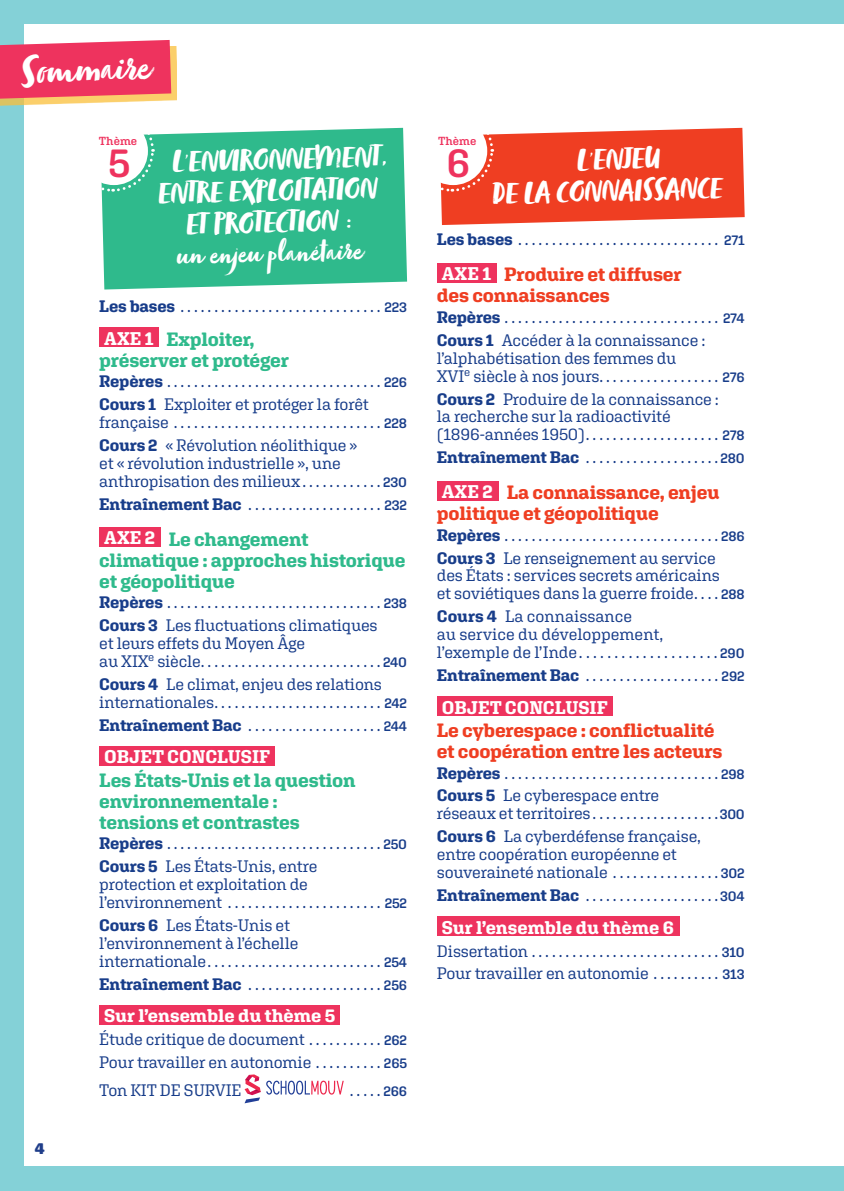
<style>
.page{position:relative;width:844px;height:1191px;background:#fff}
.page>*{position:absolute;margin:0;border:0;box-sizing:border-box;transform-origin:0 0}
.t1{font:44.45px "Zooja Pro";color:#fff}
.t2{font:600 40.43px "Aglet Slab";color:#ee335e}
.t3{font:31.5px/31.5px "Zooja Pro";color:#fff;text-align:center}
.t4{font:700 19.25px/21px "Aglet Slab";letter-spacing:-.015em;color:#2fba8c}
.t5{font:700 19.25px/21px "Aglet Slab";letter-spacing:-.01em;color:#ef3e22}
.t6{font:700 18.38px "Aglet Slab";color:#fff}
.t7{font:16.62px/18px "Aglet Slab";letter-spacing:-.015em;color:#183d8a}
.t8{font:900 15.75px "Aglet Slab";color:#203e8a}
.t9{font:600 11.72px "Aglet Slab";letter-spacing:-.005em;color:#ee335e}
.s1{font-weight:700}
.s2{font-weight:600;font-size:14px}
.s3{font-size:18.38px;color:#fff}
</style>
<div class="page">
<div style="left:0;top:0;width:843px;height:1191px;background:#84d1d7"></div>
<div style="left:25px;top:25px;width:818px;height:1141px;background:#fff"></div>
<div style="left:0;top:46px;width:177px;height:59px;background:#fabf3a;opacity:.75"></div>
<svg style="left:0;top:40px;width:171px;height:59px;background:#ed4365"></svg>
<div style="left:101px;top:128px;width:306px;height:161px;background:#2fba8c"></div>
<svg style="left:101px;top:128px;width:54px;height:65px"></svg>
<div style="left:99px;top:327px;width:60px;height:20px;background:#ee335e"></div>
<div style="left:99px;top:527px;width:62px;height:20px;background:#ee335e"></div>
<div style="left:99px;top:746px;width:176px;height:19px;background:#ee335e"></div>
<div style="left:99px;top:1004px;width:241px;height:20px;background:#ee335e"></div>
<svg style="left:244px;top:1074px;width:16px;height:29px"></svg>
<svg style="left:266px;top:1080px;width:77px;height:15px"></svg>
<svg style="left:440px;top:127px;width:304px;height:98px"></svg>
<div style="left:437px;top:263px;width:59px;height:20px;background:#ee335e"></div>
<div style="left:437px;top:480px;width:61px;height:20px;background:#ee335e"></div>
<div style="left:437px;top:696px;width:175px;height:20px;background:#ee335e"></div>
<div style="left:437px;top:916px;width:242px;height:20px;background:#ee335e"></div>
<h1 class="t1" style="left:19px;top:45px;width:131px;rotate:-2deg">Sommaire</h1>
<p class="t9" style="left:99px;top:134px;width:40px">Thème</p>
<h2 class="t2" style="left:108px;top:138px;width:23px">5</h2>
<h3 class="t3" style="left:156px;top:150px;width:231px;rotate:-2deg">L’ENVIRONNEMENT,<br>ENTRE EXPLOITATION<br>ET PROTECTION :<br>un enjeu planétaire</h3>
<p class="t8" style="left:35px;top:1139px;width:11px">4</p>
<p class="t7" style="left:99px;top:297px;width:309px"><span class="s1">Les bases</span> . . . . . . . . . . . . . . . . . . . . . . . . . . . . . <span class="s2">223</span></p>
<p class="t4" style="left:99px;top:328px;width:191px"><span class="s3">AXE 1</span> Exploiter, préserver et protéger</p>
<p class="t7" style="left:99px;top:370px;width:309px;line-height:22.9px"><span class="s1">Repères</span> . . . . . . . . . . . . . . . . . . . . . . . . . . . . . . . <span class="s2">226<br></span><span class="s1">Cours 1</span> Exploiter et protéger la forêt</p>
<p class="t7" style="left:99px;top:410px;width:309px;line-height:22.9px">française . . . . . . . . . . . . . . . . . . . . . . . . . . . . . . <span class="s2">228<br></span><span class="s1">Cours 2</span> « Révolution néolithique »</p>
<p class="t7" style="left:99px;top:454px;width:309px">et « révolution industrielle », une anthropisation des milieux . . . . . . . . . . . <span class="s2">230</span></p>
<p class="t7" style="left:99px;top:495px;width:309px"><span class="s1">Entraînement Bac</span> . . . . . . . . . . . . . . . . . . . <span class="s2">232</span></p>
<p class="t4" style="left:99px;top:528px;width:308px"><span class="s3">AXE 2</span> Le changement climatique : approches historique et géopolitique</p>
<p class="t7" style="left:99px;top:590px;width:309px;line-height:22.9px"><span class="s1">Repères</span> . . . . . . . . . . . . . . . . . . . . . . . . . . . . . . . <span class="s2">238<br></span><span class="s1">Cours 3</span> Les fluctuations climatiques</p>
<p class="t7" style="left:99px;top:634px;width:309px">et leurs effets du Moyen Âge<br>au XIX<sup>e</sup> siècle . . . . . . . . . . . . . . . . . . . . . . . . . . <span class="s2">240</span></p>
<p class="t7" style="left:99px;top:675px;width:309px"><span class="s1">Cours 4</span> Le climat, enjeu des relations internationales . . . . . . . . . . . . . . . . . . . . . . . . <span class="s2">242</span></p>
<p class="t7" style="left:99px;top:715px;width:309px"><span class="s1">Entraînement Bac</span> . . . . . . . . . . . . . . . . . . . <span class="s2">244</span></p>
<p class="t6" style="left:104px;top:745px;width:167px">OBJET CONCLUSIF</p>
<p class="t4" style="left:99px;top:769px;width:258px">Les États-Unis et la question environnementale : tensions et contrastes</p>
<p class="t7" style="left:99px;top:831px;width:309px;line-height:22.9px"><span class="s1">Repères</span> . . . . . . . . . . . . . . . . . . . . . . . . . . . . . . . <span class="s2">250<br></span><span class="s1">Cours 5</span> Les États-Unis, entre</p>
<p class="t7" style="left:99px;top:875px;width:309px">protection et exploitation de l’environnement . . . . . . . . . . . . . . . . . . . . . . <span class="s2">252</span></p>
<p class="t7" style="left:99px;top:915px;width:309px"><span class="s1">Cours 6</span> Les États-Unis et l’environnement à l’échelle internationale . . . . . . . . . . . . . . . . . . . . . . . . . <span class="s2">254</span></p>
<p class="t7" style="left:99px;top:974px;width:309px"><span class="s1">Entraînement Bac</span> . . . . . . . . . . . . . . . . . . . <span class="s2">256</span></p>
<p class="t6" style="left:104px;top:1004px;width:232px">Sur l’ensemble du thème 5</p>
<p class="t7" style="left:99px;top:1027px;width:309px;line-height:22.9px">Étude critique de document . . . . . . . . . . <span class="s2">262<br></span>Pour travailler en autonomie . . . . . . . . . <span class="s2">265</span></p>
<p class="t7" style="left:99px;top:1080px;width:144px">Ton KIT DE SURVIE</p>
<p class="t7" style="left:350px;top:1080px;width:59px">. . . . <span class="s2">266</span></p>
<p class="t9" style="left:438px;top:134px;width:40px">Thème</p>
<h2 class="t2" style="left:446px;top:138px;width:25px">6</h2>
<h3 class="t3" style="left:489px;top:150px;width:232px;text-align:left;text-indent:86px;rotate:-2deg">L’ENJEU<br>DE LA CONNAISSANCE</h3>
<p class="t7" style="left:437px;top:230px;width:309px"><span class="s1">Les bases</span> . . . . . . . . . . . . . . . . . . . . . . . . . . . . . <span class="s2">271</span></p>
<p class="t5" style="left:437px;top:264px;width:246px"><span class="s3">AXE 1</span> Produire et diffuser des connaissances</p>
<p class="t7" style="left:437px;top:305px;width:309px;line-height:22.9px"><span class="s1">Repères</span> . . . . . . . . . . . . . . . . . . . . . . . . . . . . . . . <span class="s2">274<br></span><span class="s1">Cours 1</span> Accéder à la connaissance :</p>
<p class="t7" style="left:437px;top:349px;width:309px">l’alphabétisation des femmes du<br>XVI<sup>e</sup> siècle à nos jours . . . . . . . . . . . . . . . . . <span class="s2">276</span></p>
<p class="t7" style="left:437px;top:389px;width:309px"><span class="s1">Cours 2</span> Produire de la connaissance :<br>la recherche sur la radioactivité (1896-années 1950) . . . . . . . . . . . . . . . . . . . <span class="s2">278</span></p>
<p class="t7" style="left:437px;top:448px;width:309px"><span class="s1">Entraînement Bac</span> . . . . . . . . . . . . . . . . . . . <span class="s2">280</span></p>
<p class="t5" style="left:437px;top:481px;width:284px"><span class="s3">AXE 2</span> La connaissance, enjeu politique et géopolitique</p>
<p class="t7" style="left:437px;top:523px;width:309px;line-height:22.9px"><span class="s1">Repères</span> . . . . . . . . . . . . . . . . . . . . . . . . . . . . . . . <span class="s2">286<br></span><span class="s1">Cours 3</span> Le renseignement au service</p>
<p class="t7" style="left:437px;top:566px;width:309px">des États : services secrets américains<br>et soviétiques dans la guerre froide . . . <span class="s2">288</span></p>
<p class="t7" style="left:437px;top:607px;width:309px"><span class="s1">Cours 4</span> La connaissance<br>au service du développement,<br>l’exemple de l’Inde . . . . . . . . . . . . . . . . . . . <span class="s2">290</span></p>
<p class="t7" style="left:437px;top:666px;width:309px"><span class="s1">Entraînement Bac</span> . . . . . . . . . . . . . . . . . . . <span class="s2">292</span></p>
<p class="t6" style="left:441px;top:696px;width:167px">OBJET CONCLUSIF</p>
<p class="t5" style="left:437px;top:719px;width:287px">Le cyberespace : conflictualité et coopération entre les acteurs</p>
<p class="t7" style="left:437px;top:761px;width:309px;line-height:22.9px"><span class="s1">Repères</span> . . . . . . . . . . . . . . . . . . . . . . . . . . . . . . . <span class="s2">298<br></span><span class="s1">Cours 5</span> Le cyberespace entre</p>
<p class="t7" style="left:437px;top:802px;width:309px;line-height:22.9px">réseaux et territoires . . . . . . . . . . . . . . . . . . <span class="s2">300<br></span><span class="s1">Cours 6</span> La cyberdéfense française,</p>
<p class="t7" style="left:437px;top:845px;width:309px">entre coopération européenne et souveraineté nationale . . . . . . . . . . . . . . . <span class="s2">302</span></p>
<p class="t7" style="left:437px;top:886px;width:309px"><span class="s1">Entraînement Bac</span> . . . . . . . . . . . . . . . . . . . <span class="s2">304</span></p>
<p class="t6" style="left:441px;top:916px;width:233px">Sur l’ensemble du thème 6</p>
<p class="t7" style="left:437px;top:939px;width:309px;line-height:22.9px">Dissertation . . . . . . . . . . . . . . . . . . . . . . . . . . . <span class="s2">310<br></span>Pour travailler en autonomie . . . . . . . . . <span class="s2">313</span></p>
</div>
